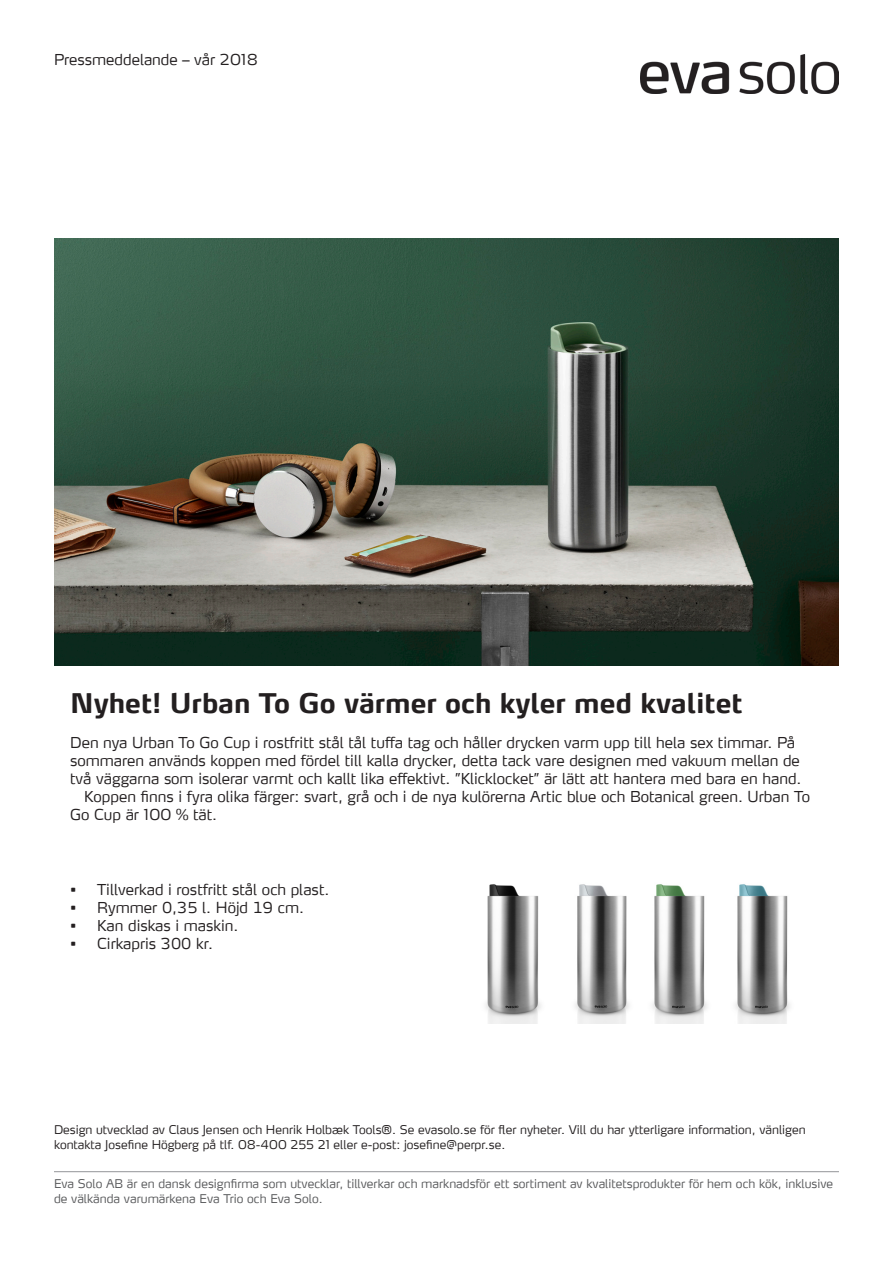
<style>
.page{position:relative;width:893px;height:1263px;background:#fff}
.page>*{position:absolute;margin:0;border:0;box-sizing:border-box;transform-origin:0 0}
.t1{font:700 27px "Max TF";color:#231f20}
.t2{font:300 15px/18px "Max LF";color:#231f20}
.t3{font:300 15px "Max TF";color:#231f20}
.t4{font:300 12px/14.4px "Max LF";color:#231f20}
.t5{font:300 12px/14.4px "Max LF";color:#57585a}
</style>
<div class="page">
<hr style="left:54px;top:1171px;width:785px;height:1px;background:#939598">
<img style="left:54px;top:238px;width:785px;height:427px">
<img style="left:641px;top:54px;width:198px;height:39px">
<img style="left:575px;top:884px;width:54px;height:139px">
<img style="left:652px;top:884px;width:55px;height:139px">
<img style="left:735px;top:884px;width:55px;height:139px">
<img style="left:485px;top:884px;width:56px;height:139px">
<p class="t2" style="left:54px;top:50px;width:205px">Pressmeddelande – vår 2018</p>
<p class="t1" style="left:70px;top:686px;width:674px">Nyhet! Urban To Go värmer och kyler med kvalitet</p>
<p class="t2" style="left:70px;top:733px;width:733px">Den nya Urban To Go Cup i rostfritt stål tål tuffa tag och håller drycken varm upp till hela sex timmar. På sommaren används koppen med fördel till kalla drycker, detta tack vare designen med vakuum mellan de två väggarna som isolerar varmt och kallt lika effektivt. ”Klicklocket” är lätt att hantera med bara en hand.</p>
<p class="t2" style="left:70px;top:787px;width:741px;text-indent:14px">Koppen finns i fyra olika färger: svart, grå och i de nya kulörerna Artic blue och Botanical green. Urban To<br>Go Cup är 100 % tät.</p>
<p class="t3" style="left:70px;top:880px;width:261px">• Tillverkad i rostfritt stål och plast.</p>
<p class="t3" style="left:70px;top:898px;width:235px">• Rymmer 0,35 l. Höjd 19 cm.</p>
<p class="t3" style="left:70px;top:916px;width:170px">• Kan diskas i maskin.</p>
<p class="t3" style="left:70px;top:934px;width:144px">• Cirkapris 300 kr.</p>
<p class="t4" style="left:54px;top:1122px;width:753px">Design utvecklad av Claus Jensen och Henrik Holbæk Tools®. Se evasolo.se för fler nyheter. Vill du har ytterligare information, vänligen kontakta Josefine Högberg på tlf. 08-400 255 21 eller e-post: josefine@perpr.se.</p>
<p class="t5" style="left:54px;top:1176px;width:781px">Eva Solo AB är en dansk designfirma som utvecklar, tillverkar och marknadsför ett sortiment av kvalitetsprodukter för hem och kök, inklusive de välkända varumärkena Eva Trio och Eva Solo.</p>
</div>
